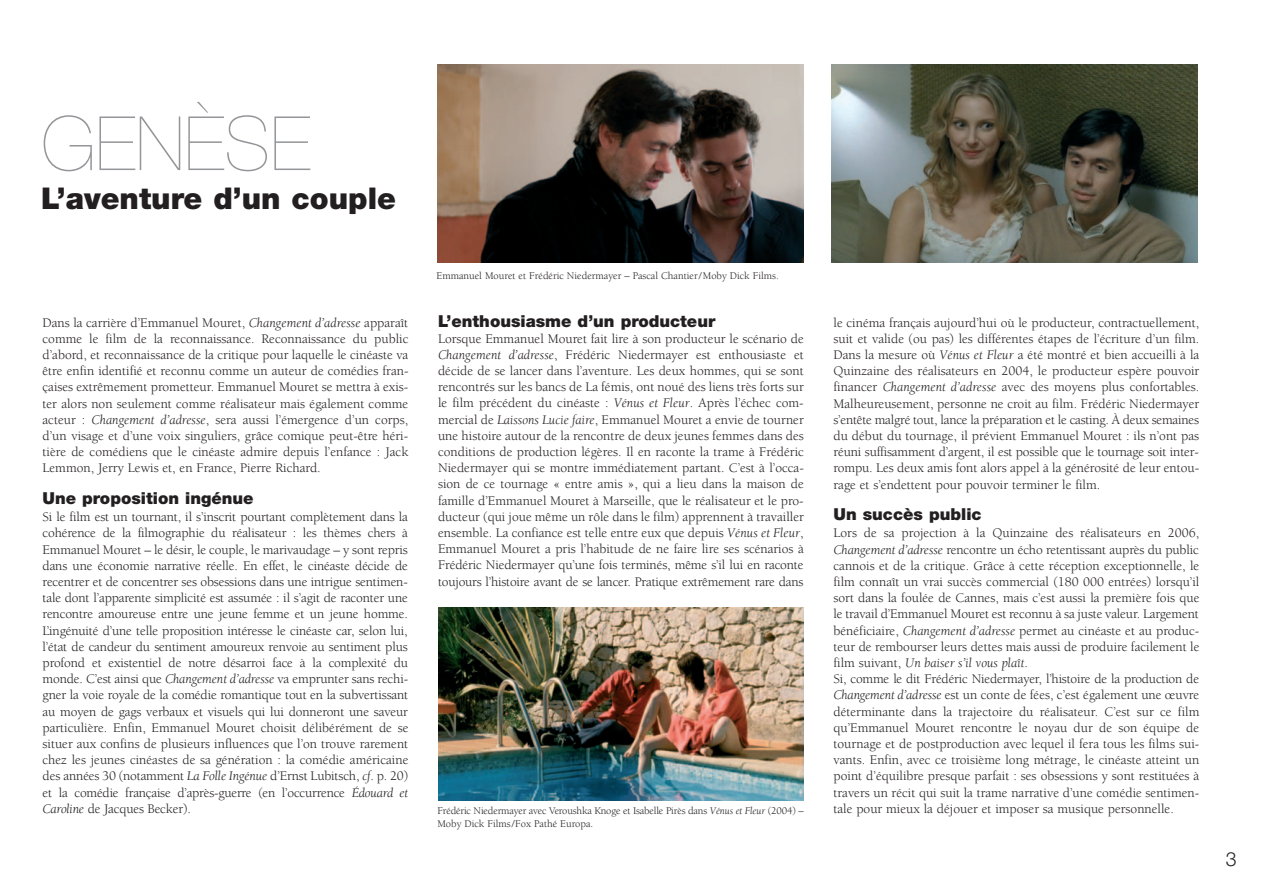
<style>
.page{position:relative;width:1263px;height:893px;background:#fff}
.page>*{position:absolute;margin:0;border:0;box-sizing:border-box;transform-origin:0 0}
.t1{font:200 75px "Helvetica Neue";color:#939598}
.t2{font:900 30px "Helvetica Neue";color:#231f20}
.t3{font:300 19.5px "Helvetica Neue";color:#231f20}
.t4{font:900 16.5px "Helvetica Neue";color:#231f20}
.t5{font:13.5px/16.2px "Berkeley";color:#231f20;text-align:justify}
.t6{font:10.5px/12.6px "Berkeley";color:#231f20}
.s1{font-style:italic}
</style>
<div class="page">
<img style="left:438px;top:64px;width:365px;height:198px">
<img style="left:831px;top:64px;width:366px;height:198px">
<img style="left:438px;top:607px;width:366px;height:193px">
<h1 class="t1" style="left:41px;top:117px;width:271px">GENÈSE</h1>
<h2 class="t2" style="left:41px;top:188px;width:356px">L’aventure d’un couple</h2>
<p class="t5" style="left:43px;top:315px;width:367px">Dans la carrière d’Emmanuel Mouret, <span class="s1">Changement d’adresse</span> apparaît comme le film de la reconnaissance. Reconnaissance du public d’abord, et reconnaissance de la critique pour laquelle le cinéaste va être enfin identifié et reconnu comme un auteur de comédies fran&shy;çaises extrêmement prometteur. Emmanuel Mouret se mettra à exis&shy;ter alors non seulement comme réalisateur mais également comme acteur : <span class="s1">Changement d’adresse</span>, sera aussi l’émergence d’un corps, d’un visage et d’une voix singuliers, grâce comique peut-être héri&shy;tière de comédiens que le cinéaste admire depuis l’enfance : Jack Lemmon, Jerry Lewis et, en France, Pierre Richard.</p>
<p class="t4" style="left:43px;top:492px;width:213px">Une proposition ingénue</p>
<p class="t5" style="left:43px;top:510px;width:367px">Si le film est un tournant, il s’inscrit pourtant complètement dans la cohérence de la filmographie du réalisateur : les thèmes chers à Emmanuel Mouret – le désir, le couple, le marivaudage – y sont repris dans une économie narrative réelle. En effet, le cinéaste décide de recentrer et de concentrer ses obsessions dans une intrigue sentimen&shy;tale dont l’apparente simplicité est assumée : il s’agit de raconter une rencontre amoureuse entre une jeune femme et un jeune homme.<br>L’ingénuité d’une telle proposition intéresse le cinéaste car, selon lui, l’état de candeur du sentiment amoureux renvoie au sentiment plus profond et existentiel de notre désarroi face à la complexité du monde. C’est ainsi que <span class="s1">Changement d’adresse</span> va emprunter sans rechi&shy;gner la voie royale de la comédie romantique tout en la subvertissant au moyen de gags verbaux et visuels qui lui donneront une saveur particulière. Enfin, Emmanuel Mouret choisit délibérément de se situer aux confins de plusieurs influences que l’on trouve rarement chez les jeunes cinéastes de sa génération : la comédie américaine des années 30 (notamment <span class="s1">La Folle Ingénue</span> d’Ernst Lubitsch, <span class="s1">cf</span>. p. 20) et la comédie française d’après-guerre (en l’occurrence <span class="s1">Édouard et Caroline</span> de Jacques Becker).</p>
<p class="t6" style="left:436px;top:270px;width:344px">Emmanuel Mouret et Frédéric Niedermayer – Pascal Chantier/Moby Dick Films.</p>
<p class="t4" style="left:438px;top:315px;width:279px">L’enthousiasme d’un producteur</p>
<p class="t5" style="left:438px;top:331px;width:367px">Lorsque Emmanuel Mouret fait lire à son producteur le scénario de <span class="s1">Changement d’adresse</span>, Frédéric Niedermayer est enthousiaste et décide de se lancer dans l’aventure. Les deux hommes, qui se sont rencontrés sur les bancs de La fémis, ont noué des liens très forts sur le film précédent du cinéaste : <span class="s1">Vénus et Fleur</span>. Après l’échec com&shy;mercial de <span class="s1">Laissons Lucie faire</span>, Emmanuel Mouret a envie de tourner une histoire autour de la rencontre de deux jeunes femmes dans des conditions de production légères. Il en raconte la trame à Frédéric Niedermayer qui se montre immédiatement partant. C’est à l’occa&shy;sion de ce tournage « entre amis », qui a lieu dans la maison de famille d’Emmanuel Mouret à Marseille, que le réalisateur et le pro&shy;ducteur (qui joue même un rôle dans le film) apprennent à travailler ensemble. La confiance est telle entre eux que depuis <span class="s1">Vénus et Fleur</span>, Emmanuel Mouret a pris l’habitude de ne faire lire ses scénarios à Frédéric Niedermayer qu’une fois terminés, même s’il lui en raconte toujours l’histoire avant de se lancer. Pratique extrêmement rare dans</p>
<p class="t6" style="left:437px;top:805px;width:368px">Frédéric Niedermayer avec Veroushka Knoge et Isabelle Pirès dans <span class="s1">Vénus et Fleur</span> (2004) –<br>Moby Dick Films/Fox Pathé Europa.</p>
<p class="t5" style="left:833px;top:315px;width:367px">le cinéma français aujourd’hui où le producteur, contractuellement, suit et valide (ou pas) les différentes étapes de l’écriture d’un film.<br>Dans la mesure où <span class="s1">Vénus et Fleur</span> a été montré et bien accueilli à la Quinzaine des réalisateurs en 2004, le producteur espère pouvoir financer <span class="s1">Changement d’adresse</span> avec des moyens plus confortables.<br>Malheureusement, personne ne croit au film. Frédéric Niedermayer s’entête malgré tout, lance la préparation et le casting. À deux semaines du début du tournage, il prévient Emmanuel Mouret : ils n’ont pas réuni suffisamment d’argent, il est possible que le tournage soit inter&shy;rompu. Les deux amis font alors appel à la générosité de leur entou&shy;rage et s’endettent pour pouvoir terminer le film.</p>
<p class="t4" style="left:833px;top:508px;width:150px">Un succès public</p>
<p class="t5" style="left:833px;top:526px;width:367px;text-align:left">Lors de sa projection à la Quinzaine des réalisateurs en 2006, <span class="s1">Changement d’adresse</span> rencontre un écho retentissant auprès du public cannois et de la critique. Grâce à cette réception exceptionnelle, le film connaît un vrai succès commercial (180 000 entrées) lorsqu’il sort dans la foulée de Cannes, mais c’est aussi la première fois que le travail d’Emmanuel Mouret est reconnu à sa juste valeur. Largement bénéficiaire, <span class="s1">Changement d’adresse</span> permet au cinéaste et au produc&shy;teur de rembourser leurs dettes mais aussi de produire facilement le film suivant, <span class="s1">Un baiser s’il vous plaît</span>.<br>Si, comme le dit Frédéric Niedermayer, l’histoire de la production de <span class="s1">Changement d’adresse</span> est un conte de fées, c’est également une œuvre déterminante dans la trajectoire du réalisateur. C’est sur ce film qu’Emmanuel Mouret rencontre le noyau dur de son équipe de tournage et de postproduction avec lequel il fera tous les films sui&shy;vants. Enfin, avec ce troisième long métrage, le cinéaste atteint un point d’équilibre presque parfait : ses obsessions y sont restituées à travers un récit qui suit la trame narrative d’une comédie sentimen&shy;tale pour mieux la déjouer et imposer sa musique personnelle.</p>
<h3 class="t3" style="left:1226px;top:852px;width:12px">3</h3>
</div>
